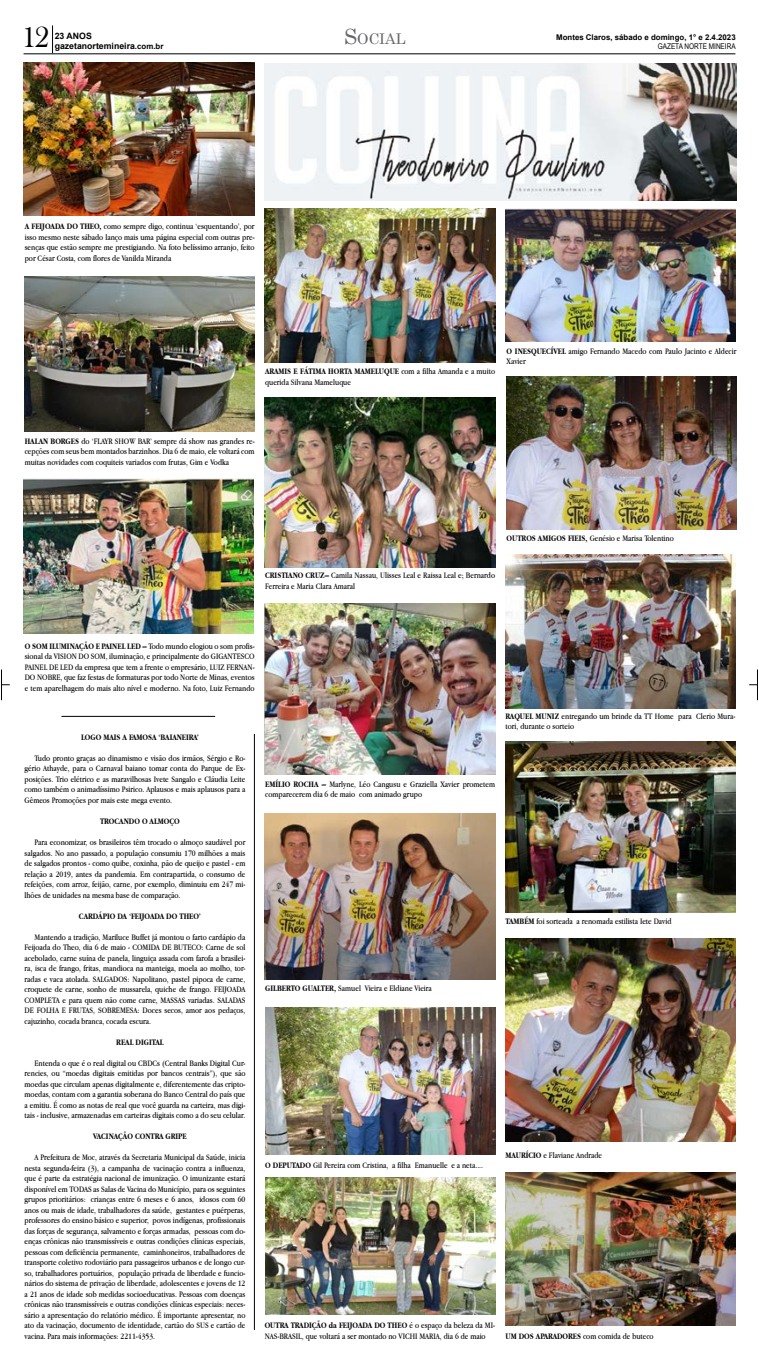
<style>
.page{position:relative;width:759px;height:1365px;background:#fff}
.page>*{position:absolute;margin:0;border:0;box-sizing:border-box;transform-origin:0 0}
.t1{font:29.75px "Bask Old Face";color:#000}
.t2{font:14.7px "Century";color:#636569}
.t3{font:8.75px/10.5px "Apple Garamond";color:#000}
.t4{font:700 8.75px "Apple Garamond";color:#000}
.t5{font:700 8.75px "Arial";color:#000}
.t6{font:700 7.88px "Arial";color:#000}
.t7{font:7.88px "Arial Narrow";color:#000}
.s1{font-size:21px}
.s2{font-weight:700}
.s3{font-weight:400}
</style>
<div class="page">
<hr style="left:1px;top:669px;width:1px;height:31px;background:#000">
<hr style="left:757px;top:669px;width:1px;height:31px;background:#000">
<hr style="left:24px;top:53px;width:711px;height:1px;background:#000">
<svg style="left:52px;top:25px;width:1px;height:28px"></svg>
<hr style="left:254px;top:733px;width:1px;height:596px;background:#000">
<hr style="left:61px;top:716px;width:154px;height:1px;background:#000">
<img style="left:265px;top:63px;width:471px;height:137px">
<img style="left:24px;top:62px;width:230px;height:154px">
<img style="left:24px;top:277px;width:231px;height:154px">
<img style="left:24px;top:478px;width:229px;height:155px">
<img style="left:265px;top:209px;width:230px;height:153px">
<img style="left:265px;top:397px;width:230px;height:170px">
<img style="left:265px;top:603px;width:230px;height:171px">
<img style="left:265px;top:813px;width:230px;height:166px">
<img style="left:265px;top:1007px;width:230px;height:147px">
<img style="left:265px;top:1177px;width:230px;height:137px">
<img style="left:506px;top:209px;width:229px;height:132px">
<img style="left:507px;top:376px;width:229px;height:153px">
<img style="left:506px;top:554px;width:229px;height:154px">
<img style="left:506px;top:741px;width:229px;height:171px">
<img style="left:506px;top:938px;width:229px;height:203px">
<img style="left:506px;top:1172px;width:229px;height:153px">
<h1 class="t1" style="left:22px;top:20px;width:28px">12</h1>
<p class="t5" style="left:55px;top:30px;width:39px">23 ANOS</p>
<p class="t5" style="left:55px;top:40px;width:82px">gazetanortemineira</p>
<p class="t6" style="left:135px;top:41px;width:30px">.com.br</p>
<h2 class="t2" style="left:344px;top:27px;width:63px"><span class="s1">S</span>OCIAL</h2>
<p class="t6" style="left:556px;top:32px;width:181px">Montes Claros, sábado e domingo, 1° e 2.4.2023</p>
<p class="t7" style="left:658px;top:41px;width:79px">GAZETA NORTE MINEIRA</p>
<p class="t3" style="left:25px;top:221px;width:231px"><span class="s2">A FEIJOADA DO THEO,</span> como sempre digo, continua ‘esquentando ,’ por</p>
<p class="t3" style="left:25px;top:242px;width:231px">senças que estão sempre me prestigiando. Na foto belíssimo arranjo, feito</p>
<p class="t3" style="left:25px;top:231px;width:231px">isso mesmo neste sábado lanço mais uma página especial com outras pre-</p>
<p class="t3" style="left:25px;top:252px;width:148px">por César Costa, com flores de Vanilda Miranda</p>
<p class="t3" style="left:265px;top:366px;width:231px"><span class="s2">ARAMIS E FÁTIMA HORTA MAMELUQUE</span> com a filha Amanda ae muito querida Silvana Mameluque</p>
<p class="t3" style="left:507px;top:346px;width:231px"><span class="s2">O INESQUECÍVEL</span> amigo Fernando Macedo com Paulo Jacinto e Aldecir<br>Xavier</p>
<p class="t3" style="left:25px;top:435px;width:231px"><span class="s2">HALAN BORGES</span> do ‘FLAYR SHOW BAR’ sempre dá show nas grandes re-</p>
<p class="t3" style="left:25px;top:456px;width:206px">muitas novidades com coquiteis variados com frutas, Gim e Vodka</p>
<p class="t3" style="left:25px;top:446px;width:231px">cepções com seus bem montados barzinhos. Dia 6 de maio, ele voltará com</p>
<p class="t3" style="left:265px;top:570px;width:231px"><span class="s2">CRISTIANO CRUZ–</span> Camila Nassau, Ulisses Leal e Raissa Leal e; Bernardo<br>Ferreira e Maria Clara Amaral</p>
<p class="t3" style="left:507px;top:533px;width:169px"><span class="s2">OUTROS AMIGOS FIEIS,</span> Genésio e Marisa Tolentino</p>
<p class="t3" style="left:25px;top:640px;width:231px"><span class="s2">O SOM ILUMINAÇÃO E PAINEL LED –</span> Todo mundo elogiou o som profis-</p>
<p class="t3" style="left:25px;top:672px;width:231px">DO NOBRE, que faz festas de formaturas por todo Norte de Minas, eventos</p>
<p class="t3" style="left:25px;top:651px;width:231px">sional da VISION DO SOM, iluminação e, principalmente do GIGANTESCO</p>
<p class="t3" style="left:25px;top:661px;width:231px">PAINEL DE LED da empresa que tem a frente o empresário, LUIZ FERNAN-</p>
<p class="t3" style="left:25px;top:682px;width:231px">e tem aparelhagem do mais alto nível e moderno. Na foto, Luiz Fernando</p>
<p class="t4" style="left:81px;top:732px;width:119px">LOGO MAIS A FAMOSA ‘BAIANEIRA‘</p>
<p class="t3" style="left:25px;top:773px;width:222px">posições. Trio elétrico e as maravilhosas Ivete Sangalo e Cláudia Leite</p>
<p class="t3" style="left:35px;top:752px;width:212px">Tudo pronto graças ao dinamismo e visão dos irmãos, Sérgio e Ro-</p>
<p class="t3" style="left:25px;top:784px;width:222px">como também o animadíssimo Psirico. Aplausos e mais aplausos para a<br>Gêmeos Promoções por mais este mega evento.</p>
<p class="t4" style="left:100px;top:816px;width:81px">TROCANDO O ALMOÇO</p>
<p class="t3" style="left:25px;top:836px;width:222px;text-align:justify;text-indent:10px">Para economizar, os brasileiros têm trocado o almoço saudável por salgados. No ano passado a, população consumiu 170 milhões a mais de salgados prontos - como quibe, coxinha, pão de queijo e pastel - em relação a 2019, antes da pandemia. Em contrapartida o, consumo de</p>
<p class="t3" style="left:25px;top:889px;width:157px">lhões de unidades na mesma base de comparação.</p>
<p class="t3" style="left:25px;top:763px;width:222px">gério Athayde, para o Carnaval baiano tomar conta do Parque de Ex-</p>
<p class="t3" style="left:25px;top:878px;width:222px">refeições, com arroz, feijão, carne, por exemplo, diminuiu em 247 mi-</p>
<p class="t4" style="left:79px;top:910px;width:123px">CARDÁPIO DA ‘FEIJOADA DO THEO‘</p>
<p class="t3" style="left:25px;top:931px;width:222px;text-align:right">Mantendo a tradição, Mariluce Buffet já montou o farto cardápio da<br>Feijoada do Theo, dia 6 de maio - COMIDA DE BUTECO: Carne de sol</p>
<p class="t3" style="left:25px;top:973px;width:222px">radas e vaca atolada. SALGADOS: Napolitano, pastel pipoca de carne,</p>
<p class="t3" style="left:25px;top:952px;width:222px">acebolado, carne suína de panela, linguiça assada com farofa a brasilei-</p>
<p class="t3" style="left:25px;top:983px;width:222px;text-align:justify">croquete de carne, sonho de mussarela, quiche de frango. FEIJOADA COMPLETA e para quem não come carne, MASSAS variadas. SALADAS DE FOLHA E FRUTAS, SOBREMESA: Doces secos, amor aos pedaços, cajuzinho, cocada branca, cocada escura.</p>
<p class="t4" style="left:116px;top:1036px;width:49px">REAL DIGITAL</p>
<p class="t3" style="left:25px;top:1067px;width:222px">rencies, ou “moedas digitais emitidas por bancos centrais”), que são</p>
<p class="t3" style="left:25px;top:962px;width:222px">ra, isca de frango, fritas, mandioca na manteiga, moela ao molho, tor-</p>
<p class="t3" style="left:35px;top:1057px;width:212px">Entenda o que oé real digital ou CBDCs (Central Banks Digital Cur-</p>
<p class="t3" style="left:25px;top:1088px;width:222px">moedas, contam com a garantia soberana do Banco Central do país que</p>
<p class="t3" style="left:25px;top:1078px;width:222px">moedas que circulam apenas digitalmente ,e diferentemente das cripto-</p>
<p class="t3" style="left:25px;top:1109px;width:222px">tais - inclusive, armazenadas em carteiras digitais como a do seu celular.</p>
<p class="t3" style="left:25px;top:1099px;width:222px">a emitiu É. como as notas de real que você guarda na carteira, mas digi-</p>
<p class="t4" style="left:93px;top:1131px;width:95px">VACINAÇÃO CONTRA GRIPE</p>
<p class="t3" style="left:25px;top:1151px;width:222px;text-align:right">A Prefeitura de Moc, através da Secretaria Municipal da Saúde, inicia nesta segunda-feira ( a,)3 campanha de vacinação contra a influenza, que é parte da estratégia nacional de imunização O. imunizante estará disponível em TODAS as Salas de Vacina do Município, para os seguintes idosos com 60</p>
<p class="t3" style="left:91px;top:1193px;width:105px">crianças entre 6 meses 6e anos,</p>
<p class="t3" style="left:25px;top:1193px;width:63px">grupos prioritários:</p>
<p class="t3" style="left:25px;top:1204px;width:222px">anos ou mais de idade, trabalhadores da saúde,<br>professores do ensino básico e superior, povos indígenas, profissionais</p>
<p class="t3" style="left:25px;top:1235px;width:222px">enças crônicas não transmissíveis e outras condições clínicas especiais,</p>
<p class="t3" style="left:176px;top:1204px;width:71px">gestantes e puérperas,</p>
<p class="t3" style="left:25px;top:1225px;width:222px">das forças de segurança, salvamento e forças armadas, pessoas com do-</p>
<p class="t3" style="left:25px;top:1246px;width:222px">pessoas com deficiência permanente, caminhoneiros, trabalhadores de</p>
<p class="t3" style="left:25px;top:1277px;width:222px">nários do sistema de privação de liberdade, adolescentes e jovens de 12</p>
<p class="t3" style="left:25px;top:1256px;width:222px">transporte coletivo rodoviário para passageiros urbanos e de longo cur-</p>
<p class="t3" style="left:25px;top:1288px;width:222px">a 21 anos de idade sob medidas socioeducativas. Pessoas com doenças</p>
<p class="t3" style="left:25px;top:1309px;width:222px">sário a apresentação do relatório médico É. importante apresentar, no</p>
<p class="t3" style="left:25px;top:1267px;width:91px">so, trabalhadores portuários,</p>
<p class="t3" style="left:118px;top:1267px;width:129px">população privada de liberdade e funcio-</p>
<p class="t3" style="left:25px;top:1298px;width:222px">crônicas não transmissíveis e outras condições clínicas especiais: neces-</p>
<p class="t3" style="left:25px;top:1319px;width:222px">ato da vacinação, documento de identidade, cartão do SUS e cartão de vacina. Para mais informações: 2211-4353.</p>
<p class="t3" style="left:265px;top:778px;width:231px"><span class="s2">EMÍLIO ROCHA –</span> Marlyne, Léo Cangusu e Graziella Xavier prometem comparecerem dia 6 de maio com animado grupo</p>
<p class="t3" style="left:265px;top:982px;width:168px"><span class="s2">GILBERTO GUALTER,</span> Samuel Vieira e Eldiane Vieira</p>
<p class="t3" style="left:265px;top:1159px;width:219px"><span class="s2">O DEPUTADO</span> Gil Pereira com Cristina a, filha Emanuelle ae neta....</p>
<p class="t4" style="left:265px;top:1320px;width:232px">OUTRA TRADIÇÃO da FEIJOADA DO THEO <span class="s3">oé espaço da beleza da MI-</span></p>
<p class="t3" style="left:265px;top:1330px;width:222px">NAS-BRASIL, que voltará a ser montado no VICHI MARIA, dia 6 de maio</p>
<p class="t3" style="left:506px;top:710px;width:170px"><span class="s2">RAQUEL MUNIZ</span> entregando um brinde da TT Home</p>
<p class="t3" style="left:696px;top:710px;width:41px">Clerio Mura-</p>
<p class="t3" style="left:678px;top:710px;width:15px">para</p>
<p class="t3" style="left:506px;top:721px;width:70px">tori, durante o sorteio</p>
<p class="t3" style="left:506px;top:916px;width:167px"><span class="s2">TAMBÉM</span> foi sorteada a renomada estilista Iete David</p>
<p class="t3" style="left:506px;top:1149px;width:98px"><span class="s2">MAURÍCIO</span> e Flaviane Andrade</p>
<p class="t3" style="left:506px;top:1330px;width:150px"><span class="s2">UM DOS APARADORES</span> com comida de buteco</p>
</div>
